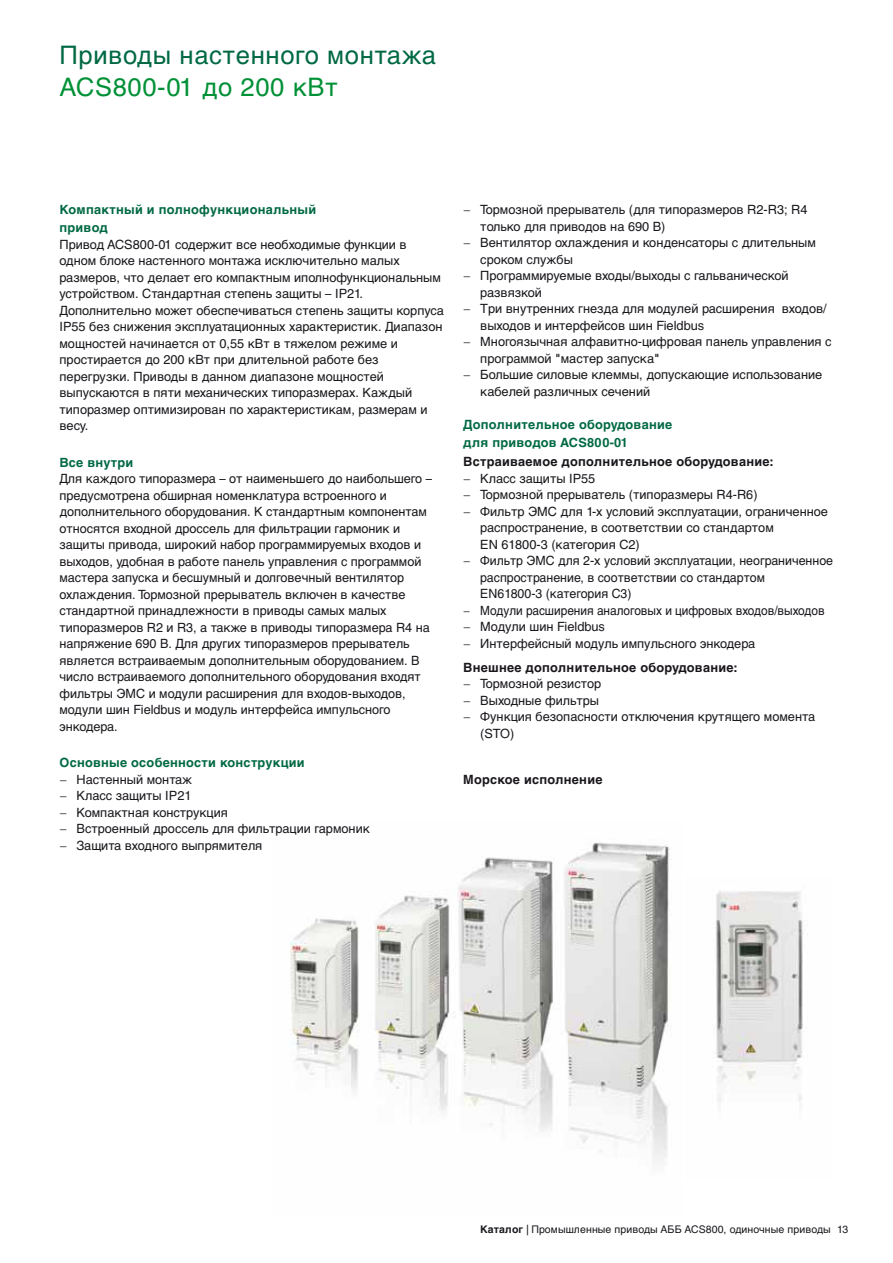
<style>
.page{position:relative;width:893px;height:1263px;background:#fff}
.page>*{position:absolute;margin:0;border:0;box-sizing:border-box;transform-origin:0 0}
.t1{font:25.5px "Helvetica Cyr Upright";letter-spacing:.025em;color:#006943}
.t2{font:25.5px "Helvetica Cyr Upright";letter-spacing:.025em;color:#009036}
.t3{font:12.75px/16.5px "Helvetica Cyr Upright";color:#1a171c}
.t4{font:700 12.75px/18px "Helvetica Cyr";letter-spacing:.02em;color:#006943}
.t5{font:700 12.75px "Helvetica Cyr";letter-spacing:.02em;color:#1a171c}
.t6{font:12.75px "Helvetica Cyr Upright";color:#1a171c;scale:.93 1}
.t7{font:10.5px "Helvetica Cyr Upright";letter-spacing:.01em;color:#1a171c}
.s1{font-family:"Helvetica Neue";font-weight:300}
.s2{font-family:"Helvetica Cyr";font-weight:700}
</style>
<div class="page">
<img style="left:290px;top:842px;width:382px;height:319px">
<img style="left:715px;top:891px;width:88px;height:211px">
<h1 class="t1" style="left:59px;top:46px;width:378px">Приводы настенного монтажа</h1>
<h1 class="t2" style="left:59px;top:78px;width:280px">ACS800-01 до 200 кВт</h1>
<p class="t4" style="left:59px;top:202px;width:258px">Компактный и полнофункциональный привод</p>
<p class="t3" style="left:59px;top:237px;width:386px">Привод ACS800-01 содержит все необходимые функции в одном блоке настенного монтажа исключительно малых размеров, что делает его компактным иполнофункциональным устройством. Стандартная степень защиты – IP21.<br>Дополнительно может обеспечиваться степень защиты корпуса IP55 без снижения эксплуатационных характеристик. Диапазон мощностей начинается от 0,55 кВт в тяжелом режиме и простирается до 200 кВт при длительной работе без перегрузки. Приводы в данном диапазоне мощностей выпускаются в пяти механических типоразмерах. Каждый типоразмер оптимизирован по характеристикам, размерам и весу.</p>
<p class="t4" style="left:59px;top:455px;width:75px">Все внутри</p>
<p class="t3" style="left:59px;top:472px;width:374px">Для каждого типоразмера – от наименьшего до наибольшего – предусмотрена обширная номенклатура встроенного и дополнительного оборудования. К стандартным компонентам относятся входной дроссель для фильтрации гармоник и защиты привода, широкий набор программируемых входов и выходов, удобная в работе панель управления с программой мастера запуска и бесшумный и долговечный вентилятор охлаждения. Тормозной прерыватель включен в качестве стандартной принадлежности в приводы самых малых типоразмеров R2 и R3, а также в приводы типоразмера R4 на напряжение 690 В. Для других типоразмеров прерыватель является встраиваемым дополнительным оборудованием. В число встраиваемого дополнительного оборудования входят фильтры ЭМС и модули расширения для входов-выходов, модули шин Fieldbus и модуль интерфейса импульсного энкодера.</p>
<p class="t4" style="left:59px;top:755px;width:247px">Основные особенности конструкции</p>
<p class="t3" style="left:59px;top:773px;width:312px"><span class="s1">−</span> Настенный монтаж<br><span class="s1">−</span> Класс защиты IP21<br><span class="s1">−</span> Компактная конструкция<br><span class="s1">−</span> Встроенный дроссель для фильтрации гармоник <span class="s1">−</span> Защита входного выпрямителя</p>
<p class="t3" style="left:463px;top:203px;width:346px"><span class="s1">−</span> Тормозной прерыватель (для типоразмеров R2-R3; R4</p>
<p class="t3" style="left:480px;top:219px;width:187px">только для приводов на 690 В)</p>
<p class="t3" style="left:463px;top:236px;width:354px"><span class="s1">−</span> Вентилятор охлаждения и конденсаторы с длительным</p>
<p class="t3" style="left:480px;top:252px;width:94px">сроком службы</p>
<p class="t3" style="left:463px;top:269px;width:327px"><span class="s1">−</span> Программируемые входы/выходы с гальванической</p>
<p class="t3" style="left:480px;top:285px;width:63px">развязкой</p>
<p class="t3" style="left:463px;top:302px;width:365px"><span class="s1">−</span> Три внутренних гнезда для модулей расширения входов/</p>
<p class="t3" style="left:480px;top:318px;width:225px">выходов и интерфейсов шин Fieldbus</p>
<p class="t3" style="left:463px;top:335px;width:370px"><span class="s1">−</span> Многоязычная алфавитно-цифровая панель управления с</p>
<p class="t3" style="left:480px;top:351px;width:181px">программой "мастер запуска"</p>
<p class="t3" style="left:463px;top:368px;width:360px"><span class="s1">−</span> Большие силовые клеммы, допускающие использование</p>
<p class="t3" style="left:480px;top:384px;width:171px">кабелей различных сечений</p>
<p class="t4" style="left:463px;top:417px;width:210px">Дополнительное оборудование для приводов ACS800-01</p>
<p class="t5" style="left:463px;top:457px;width:312px">Встраиваемое дополнительное оборудование:</p>
<p class="t3" style="left:463px;top:471px;width:134px"><span class="s1">−</span> Класс защиты IP55</p>
<p class="t3" style="left:463px;top:488px;width:296px"><span class="s1">−</span> Тормозной прерыватель (типоразмеры R4-R6)</p>
<p class="t3" style="left:463px;top:504px;width:366px"><span class="s1">−</span> Фильтр ЭМС для 1-х условий эксплуатации, ограниченное</p>
<p class="t3" style="left:480px;top:521px;width:295px">распространение, в соответствии со стандартом</p>
<p class="t3" style="left:480px;top:537px;width:161px">EN 61800-3 (категория C2)</p>
<p class="t3" style="left:463px;top:554px;width:371px"><span class="s1">−</span> Фильтр ЭМС для 2-х условий эксплуатации, неограниченное</p>
<p class="t3" style="left:480px;top:570px;width:286px">распространение, в соответствии со стандартом</p>
<p class="t3" style="left:480px;top:587px;width:153px">EN61800-3 (категория C3)</p>
<p class="t6" style="left:463px;top:606px;width:390px"><span class="s1">−</span> Модули расширения аналоговых и цифровых входов/выходов</p>
<p class="t3" style="left:463px;top:620px;width:143px"><span class="s1">−</span> Модули шин Fieldbus</p>
<p class="t3" style="left:463px;top:636px;width:293px"><span class="s1">−</span> Интерфейсный модуль импульсного энкодера</p>
<p class="t5" style="left:463px;top:663px;width:276px">Внешнее дополнительное оборудование:</p>
<p class="t3" style="left:463px;top:677px;width:140px"><span class="s1">−</span> Тормозной резистор</p>
<p class="t3" style="left:463px;top:694px;width:137px"><span class="s1">−</span> Выходные фильтры</p>
<p class="t3" style="left:463px;top:710px;width:353px"><span class="s1">−</span> Функция безопасности отключения крутящего момента</p>
<p class="t3" style="left:480px;top:727px;width:35px">(STO)</p>
<p class="t5" style="left:463px;top:775px;width:141px">Морское исполнение</p>
<p class="t7" style="left:480px;top:1226px;width:370px"><span class="s2">Kаталог</span> | Промышленные приводы AББ ACS800, одиночные приводы 13</p>
</div>
